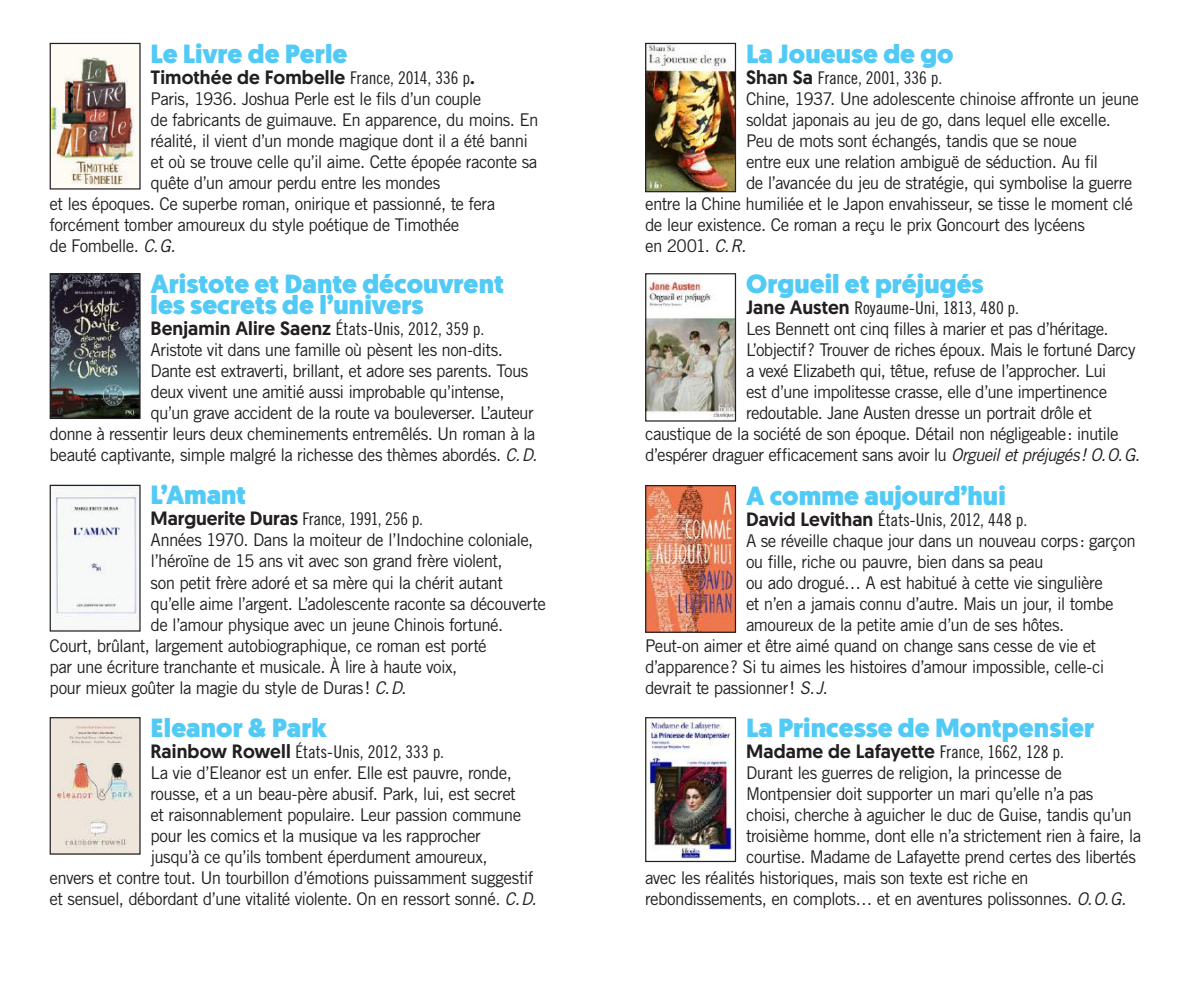
<style>
.page{position:relative;width:1191px;height:993px;background:#fff}
.page>*{position:absolute;margin:0;border:0;box-sizing:border-box;transform-origin:0 0}
.t1{font:900 26.25px/21px "Geomanist";letter-spacing:.005em;color:#51caf5}
.t2{font:500 19.25px "Geomanist";letter-spacing:.005em;color:#231f20}
.t3{font:17.5px "Trade Gothic LT Pro";letter-spacing:-.035em;color:#231f20}
.t4{font:17.5px "Trade Gothic LT Pro Cn 18";letter-spacing:-.005em;color:#231f20}
.s1{font-family:"Trade Gothic LT Pro Cn 18";font-weight:400;font-size:17.5px}
.s2{font-style:italic}
.s3{font-family:"Geomanist";font-weight:500;font-size:19.25px}
</style>
<div class="page">
<img style="left:52px;top:718px;width:87px;height:134px">
<div style="left:50px;top:716px;width:91px;height:138px;border:1px solid #231f20"></div>
<img style="left:52px;top:275px;width:87px;height:142px">
<div style="left:50px;top:273px;width:91px;height:146px;border:1px solid #231f20"></div>
<img style="left:52px;top:486px;width:87px;height:140px">
<div style="left:50px;top:484px;width:91px;height:147px;border:1px solid #231f20"></div>
<img style="left:52px;top:50px;width:87px;height:137px">
<div style="left:50px;top:43px;width:91px;height:146px;border:1px solid #231f20"></div>
<img style="left:647px;top:487px;width:87px;height:143px">
<div style="left:645px;top:485px;width:91px;height:147px;border:1px solid #231f20"></div>
<img style="left:647px;top:718px;width:87px;height:141px">
<div style="left:645px;top:716px;width:91px;height:145px;border:1px solid #231f20"></div>
<img style="left:647px;top:276px;width:87px;height:143px">
<div style="left:645px;top:273px;width:91px;height:148px;border:1px solid #231f20"></div>
<img style="left:647px;top:45px;width:87px;height:145px">
<div style="left:645px;top:43px;width:91px;height:149px;border:1px solid #231f20"></div>
<h1 class="t1" style="left:150px;top:43px;width:198px">Le Livre de Perle</h1>
<p class="t2" style="left:150px;top:64px;width:326px">Timothée de Fombelle <span class="s1">France, 2014, 336 p</span>.</p>
<p class="t3" style="left:150px;top:88px;width:332px">Paris, 1936. Joshua Perle est le fils d’un couple</p>
<p class="t3" style="left:150px;top:109px;width:389px">de fabricants de guimauve. En apparence, du moins. En</p>
<p class="t3" style="left:150px;top:130px;width:379px">réalité, il vient d’un monde magique dont il a été banni</p>
<p class="t3" style="left:150px;top:151px;width:388px">et où se trouve celle qu’il aime. Cette épopée raconte sa</p>
<p class="t3" style="left:150px;top:172px;width:291px">quête d’un amour perdu entre les mondes</p>
<p class="t3" style="left:50px;top:193px;width:447px">et les époques. Ce superbe roman, onirique et passionné, te fera</p>
<p class="t3" style="left:50px;top:214px;width:411px">forcément tomber amoureux du style poétique de Timothée</p>
<p class="t3" style="left:50px;top:235px;width:132px">de Fombelle. <span class="s2">C.G.</span></p>
<h1 class="t1" style="left:150px;top:273px;width:355px">Aristote et Dante découvrent les secrets de l’univers</h1>
<p class="t4" style="left:150px;top:318px;width:335px"><span class="s3">Benjamin Alire Saenz</span> États-Unis, 2012, 359 p.</p>
<p class="t3" style="left:150px;top:339px;width:354px">Aristote vit dans une famille où pèsent les non-dits.</p>
<p class="t3" style="left:150px;top:360px;width:379px">Dante est extraverti, brillant, et adore ses parents. Tous</p>
<p class="t3" style="left:150px;top:381px;width:355px">deux vivent une amitié aussi improbable qu’intense,</p>
<p class="t3" style="left:150px;top:402px;width:384px">qu’un grave accident de la route va bouleverser. L’auteur</p>
<p class="t3" style="left:50px;top:423px;width:487px">donne à ressentir leurs deux cheminements entremêlés. Un roman à la</p>
<p class="t3" style="left:50px;top:444px;width:493px">beauté captivante, simple malgré la richesse des thèmes abordés. <span class="s2">C.D.</span></p>
<h1 class="t1" style="left:150px;top:484px;width:97px">L’Amant</h1>
<p class="t4" style="left:150px;top:508px;width:274px"><span class="s3">Marguerite Duras</span> France, 1991, 256 p.</p>
<p class="t3" style="left:150px;top:529px;width:384px">Années 1970. Dans la moiteur de l’Indochine coloniale,</p>
<p class="t3" style="left:150px;top:550px;width:354px">l’héroïne de 15 ans vit avec son grand frère violent,</p>
<p class="t3" style="left:150px;top:571px;width:354px">son petit frère adoré et sa mère qui la chérit autant</p>
<p class="t3" style="left:150px;top:592px;width:397px">qu’elle aime l’argent. L’adolescente raconte sa découverte</p>
<p class="t3" style="left:150px;top:613px;width:354px">de l’amour physique avec un jeune Chinois fortuné.</p>
<p class="t3" style="left:50px;top:634px;width:438px">Court, brûlant, largement autobiographique, ce roman est porté</p>
<p class="t3" style="left:50px;top:655px;width:409px">par une écriture tranchante et musicale. À lire à haute voix,</p>
<p class="t3" style="left:50px;top:676px;width:363px">pour mieux goûter la magie du style de Duras! <span class="s2">C.D.</span></p>
<h1 class="t1" style="left:150px;top:717px;width:178px">Eleanor &amp; Park</h1>
<p class="t4" style="left:150px;top:741px;width:295px"><span class="s3">Rainbow Rowell</span> États-Unis, 2012, 333 p.</p>
<p class="t3" style="left:150px;top:761px;width:363px">La vie d’Eleanor est un enfer. Elle est pauvre, ronde,</p>
<p class="t3" style="left:150px;top:782px;width:367px">rousse, et a un beau-père abusif. Park, lui, est secret</p>
<p class="t3" style="left:150px;top:803px;width:372px">et raisonnablement populaire. Leur passion commune</p>
<p class="t3" style="left:150px;top:824px;width:332px">pour les comics et la musique va les rapprocher</p>
<p class="t3" style="left:150px;top:845px;width:339px">jusqu’à ce qu’ils tombent éperdument amoureux,</p>
<p class="t3" style="left:50px;top:866px;width:485px">envers et contre tout. Un tourbillon d’émotions puissamment suggestif</p>
<p class="t3" style="left:50px;top:887px;width:493px">et sensuel, débordant d’une vitalité violente. On en ressort sonné. <span class="s2">C.D.</span></p>
<h1 class="t1" style="left:746px;top:43px;width:209px">La Joueuse de go</h1>
<p class="t4" style="left:746px;top:67px;width:198px"><span class="s3">Shan Sa</span> France, 2001, 336 p.</p>
<p class="t3" style="left:746px;top:88px;width:394px">Chine, 1937. Une adolescente chinoise affronte un jeune</p>
<p class="t3" style="left:746px;top:109px;width:366px">soldat japonais au jeu de go, dans lequel elle excelle.</p>
<p class="t3" style="left:746px;top:130px;width:332px">Peu de mots sont échangés, tandis que se noue</p>
<p class="t3" style="left:746px;top:151px;width:354px">entre eux une relation ambiguë de séduction. Au fil</p>
<p class="t3" style="left:746px;top:172px;width:388px">de l’avancée du jeu de stratégie, qui symbolise la guerre</p>
<p class="t3" style="left:645px;top:193px;width:489px">entre la Chine humiliée et le Japon envahisseur, se tisse le moment clé</p>
<p class="t3" style="left:645px;top:214px;width:441px">de leur existence. Ce roman a reçu le prix Goncourt des lycéens</p>
<p class="t3" style="left:645px;top:235px;width:107px">en 2001. <span class="s2">C.R.</span></p>
<h1 class="t1" style="left:746px;top:273px;width:239px">Orgueil et préjugés</h1>
<p class="t4" style="left:746px;top:297px;width:274px"><span class="s3">Jane Austen</span> Royaume-Uni, 1813, 480 p.</p>
<p class="t3" style="left:746px;top:318px;width:364px">Les Bennett ont cinq filles à marier et pas d’héritage.</p>
<p class="t3" style="left:746px;top:339px;width:391px">L’objectif? Trouver de riches époux. Mais le fortuné Darcy</p>
<p class="t3" style="left:746px;top:360px;width:362px">a vexé Elizabeth qui, têtue, refuse de l’approcher. Lui</p>
<p class="t3" style="left:746px;top:381px;width:363px">est d’une impolitesse crasse, elle d’une impertinence</p>
<p class="t3" style="left:746px;top:402px;width:347px">redoutable. Jane Austen dresse un portrait drôle et</p>
<p class="t3" style="left:645px;top:423px;width:475px">caustique de la société de son époque. Détail non négligeable: inutile</p>
<p class="t3" style="left:645px;top:444px;width:501px">d’espérer draguer efficacement sans avoir lu <span class="s2">Orgueiletpréjugés!O.O.G.</span></p>
<h1 class="t1" style="left:746px;top:485px;width:261px">A comme aujourd’hui</h1>
<p class="t4" style="left:746px;top:509px;width:283px"><span class="s3">David Levithan</span> États-Unis, 2012, 448 p.</p>
<p class="t3" style="left:746px;top:529px;width:391px">A se réveille chaque jour dans un nouveau corps: garçon</p>
<p class="t3" style="left:746px;top:550px;width:299px">ou fille, riche ou pauvre, bien dans sa peau</p>
<p class="t3" style="left:746px;top:571px;width:358px">ou ado drogué… A est habitué à cette vie singulière</p>
<p class="t3" style="left:746px;top:592px;width:369px">et n’en a jamais connu d’autre. Mais un jour, il tombe</p>
<p class="t3" style="left:746px;top:613px;width:320px">amoureux de la petite amie d’un de ses hôtes.</p>
<p class="t3" style="left:645px;top:634px;width:452px">Peut-on aimer et être aimé quand on change sans cesse de vie et</p>
<p class="t3" style="left:645px;top:655px;width:461px">d’apparence? Si tu aimes les histoires d’amour impossible, celle-ci</p>
<p class="t3" style="left:645px;top:676px;width:188px">devrait te passionner! <span class="s2">S.J.</span></p>
<h1 class="t1" style="left:746px;top:717px;width:350px">La Princesse de Montpensier</h1>
<p class="t2" style="left:746px;top:738px;width:319px">Madame de Lafayette <span class="s1">France, 1662, 128 p.</span></p>
<p class="t3" style="left:746px;top:761px;width:317px">Durant les guerres de religion, la princesse de</p>
<p class="t3" style="left:746px;top:782px;width:349px">Montpensier doit supporter un mari qu’elle n’a pas</p>
<p class="t3" style="left:746px;top:803px;width:387px">choisi, cherche à aguicher le duc de Guise, tandis qu’un</p>
<p class="t3" style="left:746px;top:824px;width:397px">troisième homme, dont elle n’a strictement rien à faire, la</p>
<p class="t3" style="left:746px;top:845px;width:391px">courtise. Madame de Lafayette prend certes des libertés</p>
<p class="t3" style="left:645px;top:866px;width:385px">avec les réalités historiques, mais son texte est riche en</p>
<p class="t3" style="left:645px;top:887px;width:487px">rebondissements, en complots… et en aventures polissonnes. <span class="s2">O.O.G.</span></p>
</div>
